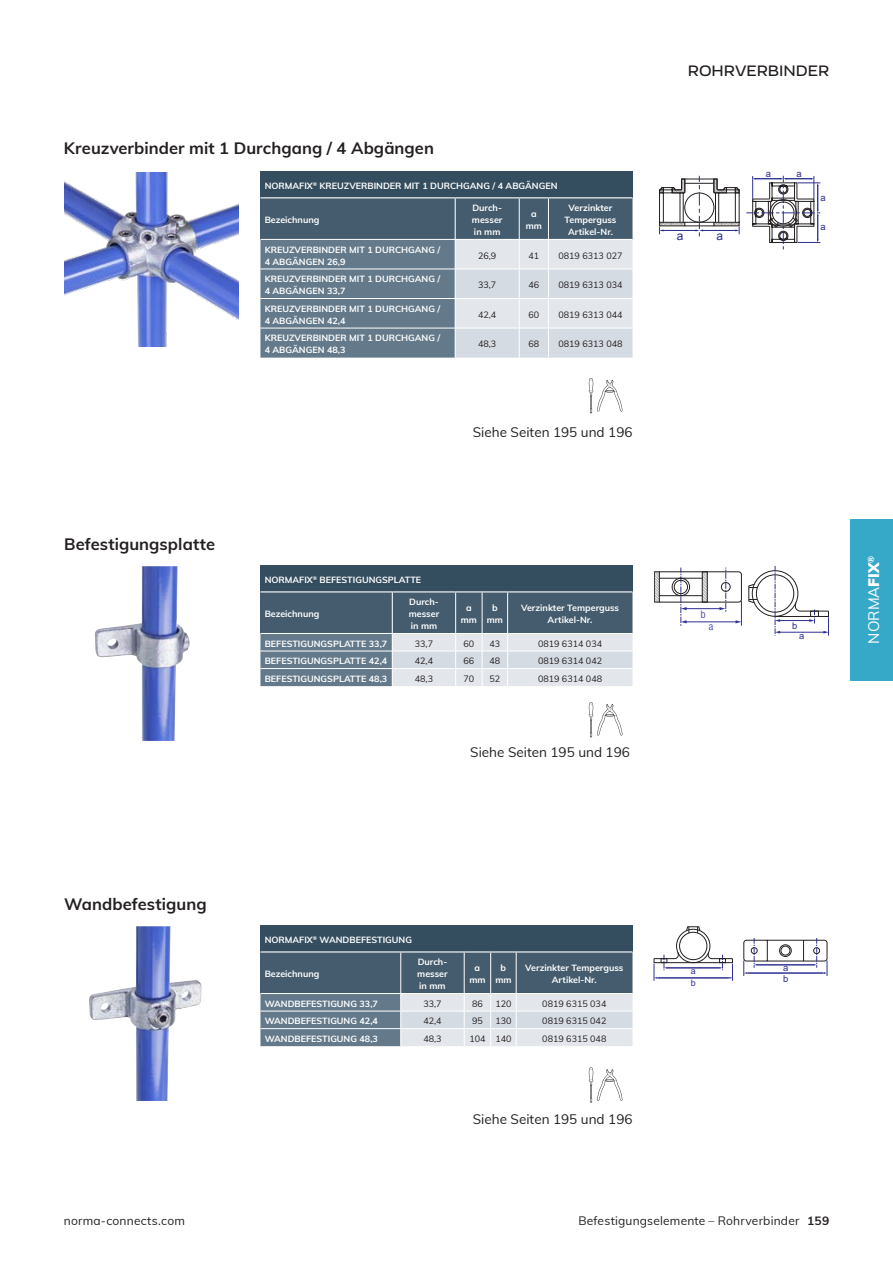
<style>
.page{position:relative;width:893px;height:1263px;background:#fff}
.page>*{position:absolute;margin:0;border:0;box-sizing:border-box;transform-origin:0 0}
.Headlines___level_03{font:700 16.5px "Muli";letter-spacing:.005em;color:#231f20}
.t1{font:600 15px "Nizzoli";color:#231f20}
.t2{font:15px "Muli";color:#fff}
.t3{font:13.5px "Muli";color:#231f20}
.t4{font:12px "Muli";letter-spacing:.015em;color:#231f20}
.t5{font:700 12px "Muli";color:#231f20}
.t6{font:12px "Arial";color:#2e3092}
.t7{font:300 condensed 10.65px "Helvetica Neue LT Pro";color:#2e3092}
.t8{font:9.45px "Arial";color:#2e3092}
.Tabelle_weiss___bold{font:700 9px/12px "Muli";color:#fff}
.Tabelle{font:9px "Muli";color:#231f20}
.t9{font:8.85px "Arial";color:#2e3092}
.s1{font-weight:900}
</style>
<div class="page">
<div style="left:850px;top:519px;width:43px;height:161px;background:#36a8c8"></div>
<svg style="left:749px;top:566px;width:80px;height:70px"></svg>
<svg style="left:654px;top:568px;width:88px;height:58px"></svg>
<svg style="left:654px;top:926px;width:79px;height:55px"></svg>
<svg style="left:743px;top:938px;width:85px;height:38px"></svg>
<div style="left:260px;top:172px;width:372px;height:26px;background:#344d5f"></div>
<svg style="left:260px;top:197px;width:372px;height:161px;background:#8a9aa7"></svg>
<hr style="left:548px;top:197px;width:84px;height:1px;background:#fff">
<div style="left:260px;top:566px;width:372px;height:26px;background:#344d5f"></div>
<svg style="left:260px;top:591px;width:372px;height:95px;background:#8797a4"></svg>
<hr style="left:508px;top:591px;width:124px;height:1px;background:#fff">
<div style="left:260px;top:926px;width:372px;height:26px;background:#344d5f"></div>
<svg style="left:260px;top:951px;width:372px;height:95px;background:#8797a4"></svg>
<hr style="left:516px;top:951px;width:116px;height:1px;background:#fff">
<img style="left:64px;top:172px;width:175px;height:175px">
<img style="left:95px;top:566px;width:95px;height:175px">
<img style="left:89px;top:926px;width:113px;height:175px">
<svg style="left:589px;top:1067px;width:33px;height:36px"></svg>
<svg style="left:589px;top:702px;width:33px;height:35px"></svg>
<svg style="left:589px;top:378px;width:33px;height:35px"></svg>
<svg style="left:659px;top:176px;width:81px;height:60px"></svg>
<svg style="left:746px;top:176px;width:74px;height:73px"></svg>
<p class="Headlines___level_03" style="left:64px;top:136px;width:372px">Kreuzverbinder mit 1 Durchgang / 4 Abgängen</p>
<p class="Tabelle_weiss___bold" style="left:265px;top:180px;width:294px">NORMAFIX<sup>®</sup> KREUZVERBINDER MIT 1 DURCHGANG / 4 ABGÄNGEN</p>
<p class="Tabelle_weiss___bold" style="left:265px;top:213px;width:56px">Bezeichnung</p>
<p class="Tabelle_weiss___bold" style="left:472px;top:201px;width:32px;text-align:justify">Durch&shy;messer in mm</p>
<p class="Tabelle_weiss___bold" style="left:531px;top:207px;width:7px">a</p>
<p class="Tabelle_weiss___bold" style="left:565px;top:201px;width:53px;text-align:center">Verzinkter<br>Temperguss</p>
<p class="Tabelle_weiss___bold" style="left:568px;top:225px;width:46px">Artikel-Nr.</p>
<p class="Tabelle_weiss___bold" style="left:526px;top:219px;width:18px">mm</p>
<p class="Tabelle_weiss___bold" style="left:265px;top:243px;width:177px">KREUZVERBINDER MIT 1 DURCHGANG /<br>4 ABGÄNGEN 26,9</p>
<p class="Tabelle" style="left:478px;top:249px;width:20px">26,9</p>
<p class="Tabelle" style="left:528px;top:249px;width:12px">41</p>
<p class="Tabelle" style="left:558px;top:249px;width:66px">0819 6313 027</p>
<p class="Tabelle_weiss___bold" style="left:265px;top:273px;width:177px">KREUZVERBINDER MIT 1 DURCHGANG /<br>4 ABGÄNGEN 33,7</p>
<p class="Tabelle" style="left:478px;top:278px;width:20px">33,7</p>
<p class="Tabelle" style="left:528px;top:278px;width:12px">46</p>
<p class="Tabelle" style="left:558px;top:278px;width:66px">0819 6313 034</p>
<p class="Tabelle_weiss___bold" style="left:265px;top:302px;width:177px">KREUZVERBINDER MIT 1 DURCHGANG /<br>4 ABGÄNGEN 42,4</p>
<p class="Tabelle" style="left:478px;top:308px;width:20px">42,4</p>
<p class="Tabelle" style="left:528px;top:308px;width:12px">60</p>
<p class="Tabelle" style="left:558px;top:308px;width:66px">0819 6313 044</p>
<p class="Tabelle_weiss___bold" style="left:265px;top:332px;width:177px">KREUZVERBINDER MIT 1 DURCHGANG /<br>4 ABGÄNGEN 48,3</p>
<p class="Tabelle" style="left:478px;top:338px;width:20px">48,3</p>
<p class="Tabelle" style="left:528px;top:338px;width:12px">68</p>
<p class="Tabelle" style="left:558px;top:338px;width:66px">0819 6313 048</p>
<p class="Headlines___level_03" style="left:64px;top:532px;width:152px">Befestigungsplatte</p>
<p class="t3" style="left:473px;top:422px;width:161px">Siehe Seiten 195 und 196</p>
<p class="Tabelle_weiss___bold" style="left:265px;top:574px;width:158px">NORMAFIX<sup>®</sup> BEFESTIGUNGSPLATTE</p>
<p class="Tabelle_weiss___bold" style="left:265px;top:607px;width:56px">Bezeichnung</p>
<p class="Tabelle_weiss___bold" style="left:409px;top:595px;width:32px;text-align:justify">Durch&shy;messer in mm</p>
<p class="Tabelle_weiss___bold" style="left:466px;top:601px;width:7px">a</p>
<p class="Tabelle_weiss___bold" style="left:461px;top:613px;width:18px">mm</p>
<p class="Tabelle_weiss___bold" style="left:487px;top:601px;width:18px;text-align:center">b mm</p>
<p class="Tabelle_weiss___bold" style="left:521px;top:601px;width:100px">Verzinkter Temperguss</p>
<p class="Tabelle_weiss___bold" style="left:548px;top:613px;width:46px">Artikel-Nr.</p>
<p class="Tabelle_weiss___bold" style="left:265px;top:637px;width:124px">BEFESTIGUNGSPLATTE 33,7</p>
<p class="Tabelle" style="left:415px;top:637px;width:20px">33,7</p>
<p class="Tabelle" style="left:463px;top:637px;width:12px">60</p>
<p class="Tabelle" style="left:489px;top:637px;width:12px">43</p>
<p class="Tabelle" style="left:538px;top:637px;width:66px">0819 6314 034</p>
<p class="Tabelle_weiss___bold" style="left:265px;top:655px;width:124px">BEFESTIGUNGSPLATTE 42,4</p>
<p class="Tabelle" style="left:415px;top:654px;width:20px">42,4</p>
<p class="Tabelle" style="left:463px;top:654px;width:12px">66</p>
<p class="Tabelle" style="left:489px;top:654px;width:12px">48</p>
<p class="Tabelle" style="left:538px;top:654px;width:66px">0819 6314 042</p>
<p class="Tabelle_weiss___bold" style="left:265px;top:672px;width:124px">BEFESTIGUNGSPLATTE 48,3</p>
<p class="Tabelle" style="left:415px;top:672px;width:20px">48,3</p>
<p class="Tabelle" style="left:463px;top:672px;width:12px">70</p>
<p class="Tabelle" style="left:489px;top:672px;width:12px">52</p>
<p class="Tabelle" style="left:538px;top:672px;width:66px">0819 6314 048</p>
<p class="t3" style="left:470px;top:742px;width:161px">Siehe Seiten 195 und 196</p>
<p class="t1" style="left:688px;top:62px;width:143px">ROHRVERBINDER</p>
<h3 class="t6" style="left:677px;top:228px;width:8px">a</h3>
<h3 class="t6" style="left:716px;top:228px;width:8px">a</h3>
<p class="t8" style="left:766px;top:167px;width:7px">a</p>
<p class="t8" style="left:796px;top:167px;width:7px">a</p>
<p class="t8" style="left:820px;top:191px;width:7px">a</p>
<p class="t8" style="left:820px;top:221px;width:7px">a</p>
<p class="t7" style="left:701px;top:608px;width:6px">b</p>
<p class="t7" style="left:709px;top:620px;width:6px">a</p>
<p class="t8" style="left:792px;top:620px;width:7px">b</p>
<p class="t8" style="left:799px;top:630px;width:7px">a</p>
<h2 class="t2" style="left:863px;top:644px;width:90px;rotate:-90deg">NORMA<span class="s1">FIX</span><sup>®</sup></h2>
<p class="Headlines___level_03" style="left:64px;top:892px;width:144px">Wandbefestigung</p>
<h3 class="t4" style="left:64px;top:1212px;width:123px">norma-connects.com</h3>
<p class="Tabelle_weiss___bold" style="left:265px;top:934px;width:149px">NORMAFIX<sup>®</sup> WANDBEFESTIGUNG</p>
<p class="Tabelle_weiss___bold" style="left:265px;top:967px;width:56px">Bezeichnung</p>
<p class="Tabelle_weiss___bold" style="left:417px;top:955px;width:32px;text-align:justify">Durch&shy;messer in mm</p>
<p class="Tabelle_weiss___bold" style="left:475px;top:961px;width:7px">a</p>
<p class="Tabelle_weiss___bold" style="left:469px;top:973px;width:18px">mm</p>
<p class="Tabelle_weiss___bold" style="left:495px;top:961px;width:18px;text-align:center">b mm</p>
<p class="Tabelle_weiss___bold" style="left:525px;top:961px;width:100px">Verzinkter Temperguss</p>
<p class="Tabelle_weiss___bold" style="left:552px;top:973px;width:46px">Artikel-Nr.</p>
<p class="Tabelle_weiss___bold" style="left:265px;top:997px;width:115px">WANDBEFESTIGUNG 33,7</p>
<p class="Tabelle" style="left:423px;top:997px;width:20px">33,7</p>
<p class="Tabelle" style="left:472px;top:997px;width:12px">86</p>
<p class="Tabelle" style="left:495px;top:997px;width:18px">120</p>
<p class="Tabelle" style="left:542px;top:997px;width:66px">0819 6315 034</p>
<p class="Tabelle_weiss___bold" style="left:265px;top:1015px;width:115px">WANDBEFESTIGUNG 42,4</p>
<p class="Tabelle" style="left:423px;top:1014px;width:20px">42,4</p>
<p class="Tabelle" style="left:472px;top:1014px;width:12px">95</p>
<p class="Tabelle" style="left:495px;top:1014px;width:18px">130</p>
<p class="Tabelle" style="left:542px;top:1014px;width:66px">0819 6315 042</p>
<p class="Tabelle_weiss___bold" style="left:265px;top:1032px;width:115px">WANDBEFESTIGUNG 48,3</p>
<p class="Tabelle" style="left:423px;top:1032px;width:20px">48,3</p>
<p class="Tabelle" style="left:469px;top:1032px;width:18px">104</p>
<p class="Tabelle" style="left:495px;top:1032px;width:18px">140</p>
<p class="Tabelle" style="left:542px;top:1032px;width:66px">0819 6315 048</p>
<p class="t3" style="left:473px;top:1110px;width:161px">Siehe Seiten 195 und 196</p>
<p class="t9" style="left:691px;top:965px;width:6px">a</p>
<p class="t9" style="left:691px;top:977px;width:6px">b</p>
<p class="t8" style="left:783px;top:962px;width:7px">a</p>
<p class="t8" style="left:783px;top:972px;width:7px">b</p>
<p class="t4" style="left:578px;top:1212px;width:223px">Befestigungselemente – Rohrverbinder</p>
<h3 class="t5" style="left:807px;top:1211px;width:24px">159</h3>
</div>
